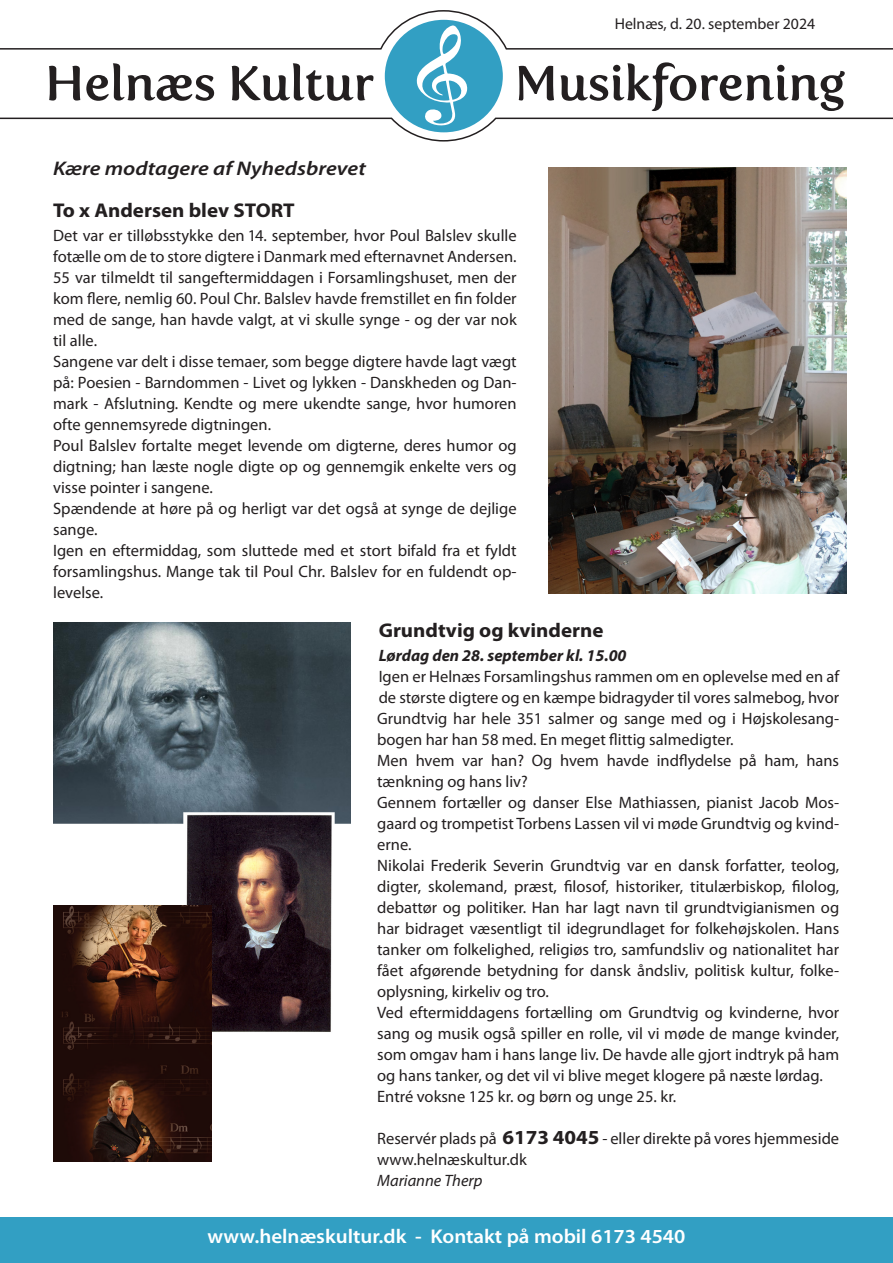
<style>
.page{position:relative;width:893px;height:1263px;background:#fff}
.page>*{position:absolute;margin:0;border:0;box-sizing:border-box;transform-origin:0 0}
.t1{font:600 19.95px "Myriad Pro";color:#fff;scale:1.05 1}
.t2{font:700 19.95px "Myriad Pro";color:#231f20;scale:1.05 1}
.t3{font:italic 600 19.8px "Myriad Pro";color:#231f20;scale:1.14 1}
.t4{font:16.5px/21px "Myriad Pro";color:#231f20}
.t5{font:italic 700 16.5px "Myriad Pro";color:#231f20}
.t6{font:italic 16.5px "Myriad Pro";color:#231f20}
.t7{font:15.75px "Myriad Pro";color:#231f20}
.s1{font-weight:700;font-size:19.95px}
</style>
<div class="page">
<svg style="left:0;top:10px;width:893px;height:132px"></svg>
<div style="left:0;top:1218px;width:893px;height:45px;background:#329fc3"></div>
<img style="left:548px;top:168px;width:298px;height:425px">
<img style="left:53px;top:623px;width:298px;height:425px">
<img style="left:53px;top:906px;width:158px;height:255px">
<p class="t7" style="left:615px;top:14px;width:202px">Helnæs, d. 20. september 2024</p>
<p class="t3" style="left:53px;top:156px;width:276px">Kære modtagere af Nyhedsbrevet</p>
<p class="t2" style="left:53px;top:197px;width:232px">To x Andersen blev STORT</p>
<p class="t4" style="left:53px;top:225px;width:465px">Det var er tilløbsstykke den 14. september, hvor Poul Balslev skulle fotælle om de to store digtere i Danmark med efternavnet Andersen.<br>55 var tilmeldt til sangeftermiddagen i Forsamlingshuset, men der kom flere, nemlig 60. Poul Chr. Balslev havde fremstillet en fin folder med de sange, han havde valgt, at vi skulle synge - og der var nok til alle.<br>Sangene var delt i disse temaer, som begge digtere havde lagt vægt på: Poesien - Barndommen - Livet og lykken - Danskheden og Dan&shy;mark - Afslutning. Kendte og mere ukendte sange, hvor humoren ofte gennemsyrede digtningen.<br>Poul Balslev fortalte meget levende om digterne, deres humor og digtning; han læste nogle digte op og gennemgik enkelte vers og visse pointer i sangene.<br>Spændende at høre på og herligt var det også at synge de dejlige sange.<br>Igen en eftermiddag, som sluttede med et stort bifald fra et fyldt forsamlingshus. Mange tak til Poul Chr. Balslev for en fuldendt op&shy;levelse.</p>
<p class="t2" style="left:379px;top:617px;width:216px">Grundtvig og kvinderne</p>
<p class="t5" style="left:379px;top:645px;width:249px">Lørdag den 28. september kl. 15.00</p>
<p class="t4" style="left:377px;top:666px;width:464px">Igen er Helnæs Forsamlingshus rammen om en oplevelse med en af de største digtere og en kæmpe bidragyder til vores salmebog, hvor Grundtvig har hele 351 salmer og sange med og i Højskolesang&shy;bogen har han 58 med. En meget flittig salmedigter.<br>Men hvem var han? Og hvem havde indflydelse på ham, hans tænkning og hans liv?<br>Gennem fortæller og danser Else Mathiassen, pianist Jacob Mos&shy;gaard og trompetist Torbens Lassen vil vi møde Grundtvig og kvind&shy;erne.<br>Nikolai Frederik Severin Grundtvig var en dansk forfatter, teolog, digter, skolemand, præst, filosof, historiker, titulærbiskop, filolog, debattør og politiker. Han har lagt navn til grundtvigianismen og har bidraget væsentligt til idegrundlaget for folkehøjskolen. Hans tanker om folkelighed, religiøs tro, samfundsliv og nationalitet har fået afgørende betydning for dansk åndsliv, politisk kultur, folke&shy;oplysning, kirkeliv og tro.<br>Ved eftermiddagens fortælling om Grundtvig og kvinderne, hvor sang og musik også spiller en rolle, vil vi møde de mange kvinder, som omgav ham i hans lange liv. De havde alle gjort indtryk på ham og hans tanker, og det vil vi blive meget klogere på næste lørdag.<br>Entré voksne 125 kr. og børn og unge 25. kr.</p>
<p class="t4" style="left:377px;top:1128px;width:464px">Reservér plads på <span class="s1">6173 4045</span> - eller direkte på vores hjemmeside www.helnæskultur.dk</p>
<p class="t6" style="left:377px;top:1170px;width:107px">Marianne Therp</p>
<p class="t1" style="left:208px;top:1224px;width:457px">www.helnæskultur.dk - Kontakt på mobil 6173 4540</p>
</div>
